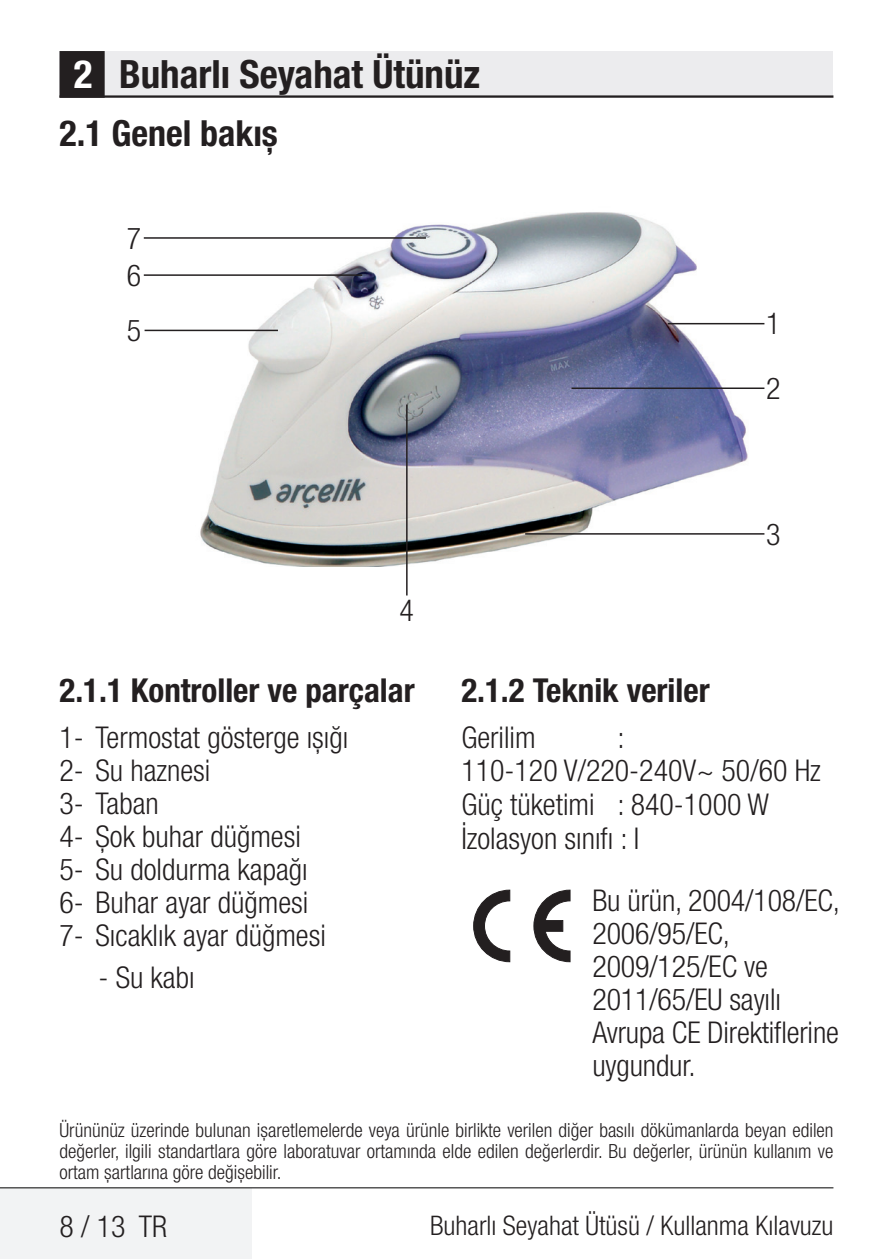
<style>
.page{position:relative;width:893px;height:1259px;background:#fff}
.page>*{position:absolute;margin:0;border:0;box-sizing:border-box;transform-origin:0 0}
.t1{font:700 condensed 39px "Helvetica Neue LT Pro";color:#231f20}
.t2{font:700 condensed 36px "Helvetica Neue LT Pro";color:#231f20}
.t3{font:700 condensed 33px "Helvetica Neue LT Pro";color:#231f20}
.t4{font:300 condensed 30px/33px "Helvetica Neue LT Pro";color:#231f20}
.t5{font:300 condensed 27px "Helvetica Neue LT Pro";color:#231f20}
.t6{font:300 condensed 19.5px/21px "Helvetica Neue LT Pro";color:#231f20;text-align:justify}
.s1{color:#fff}
</style>
<div class="page">
<div style="left:60px;top:51px;width:773px;height:46px;background:#ececee"></div>
<hr style="left:60px;top:95px;width:773px;height:3px;background:#231f20">
<div style="left:61px;top:53px;width:42px;height:43px;background:#231f20"></div>
<div style="left:60px;top:51px;width:45px;height:47px;border:3px solid #231f20"></div>
<div style="left:0;top:1188px;width:252px;height:71px;background:#f2f3f4"></div>
<hr style="left:0;top:1187px;width:833px;height:1px;background:#000">
<svg style="left:473px;top:889px;width:37px;height:73px"></svg>
<svg style="left:533px;top:889px;width:38px;height:73px"></svg>
<img style="left:143px;top:212px;width:622px;height:355px">
<hr style="left:668px;top:323px;width:96px;height:1px;background:#231f20">
<hr style="left:145px;top:330px;width:133px;height:1px;background:#231f20">
<hr style="left:144px;top:274px;width:218px;height:2px;background:#231f20">
<hr style="left:144px;top:237px;width:282px;height:2px;background:#231f20">
<hr style="left:571px;top:387px;width:193px;height:2px;background:#231f20">
<hr style="left:525px;top:533px;width:239px;height:1px;background:#231f20">
<hr style="left:406px;top:404px;width:2px;height:191px;background:#231f20">
<h1 class="t1" style="left:74px;top:51px;width:408px"><span class="s1">2</span> Buharlı Seyahat Ütünüz</h1>
<p class="t2" style="left:60px;top:112px;width:220px">2.1 Genel bakış</p>
<p class="t4" style="left:127px;top:221px;width:16px">7</p>
<p class="t4" style="left:127px;top:258px;width:16px">6</p>
<p class="t4" style="left:127px;top:314px;width:16px">5</p>
<p class="t4" style="left:766px;top:291px;width:16px;line-height:64.5px">1<br>2</p>
<p class="t4" style="left:400px;top:593px;width:16px">4</p>
<p class="t3" style="left:60px;top:670px;width:357px">2.1.1 Kontroller ve parçalar</p>
<p class="t4" style="left:60px;top:721px;width:290px">1- Termostat gösterge ışığı<br>2- Su haznesi<br>3- Taban<br>4- Şok buhar düğmesi<br>5- Su doldurma kapağı<br>6- Buhar ayar düğmesi<br>7- Sıcaklık ayar düğmesi</p>
<p class="t4" style="left:99px;top:960px;width:98px">- Su kabı</p>
<p class="t4" style="left:766px;top:517px;width:16px">3</p>
<p class="t3" style="left:461px;top:670px;width:250px">2.1.2 Teknik veriler</p>
<p class="t4" style="left:461px;top:721px;width:76px">Gerilim</p>
<p class="t4" style="left:461px;top:720px;width:361px;text-indent:156px">:<br>110-120 V/220-240V~ 50/60 Hz<br>Güç tüketimi : 840-1000 W<br>İzolasyon sınıfı : I</p>
<p class="t4" style="left:592px;top:884px;width:249px">Bu ürün, 2004/108/EC,<br>2006/95/EC,<br>2009/125/EC ve<br>2011/65/EU sayılı<br>Avrupa CE Direktiflerine uygundur.</p>
<p class="t6" style="left:60px;top:1119px;width:775px">Ürününüz üzerinde bulunan işaretlemelerde veya ürünle birlikte verilen diğer basılı dökümanlarda beyan edilen değerler, ilgili standartlara göre laboratuvar ortamında elde edilen değerlerdir. Bu değerler, ürünün kullanım ve ortam şartlarına göre değişebilir.</p>
<p class="t4" style="left:60px;top:1209px;width:109px">8 / 13 TR</p>
<p class="t5" style="left:430px;top:1210px;width:405px">Buharlı Seyahat Ütüsü / Kullanma Kılavuzu</p>
</div>
